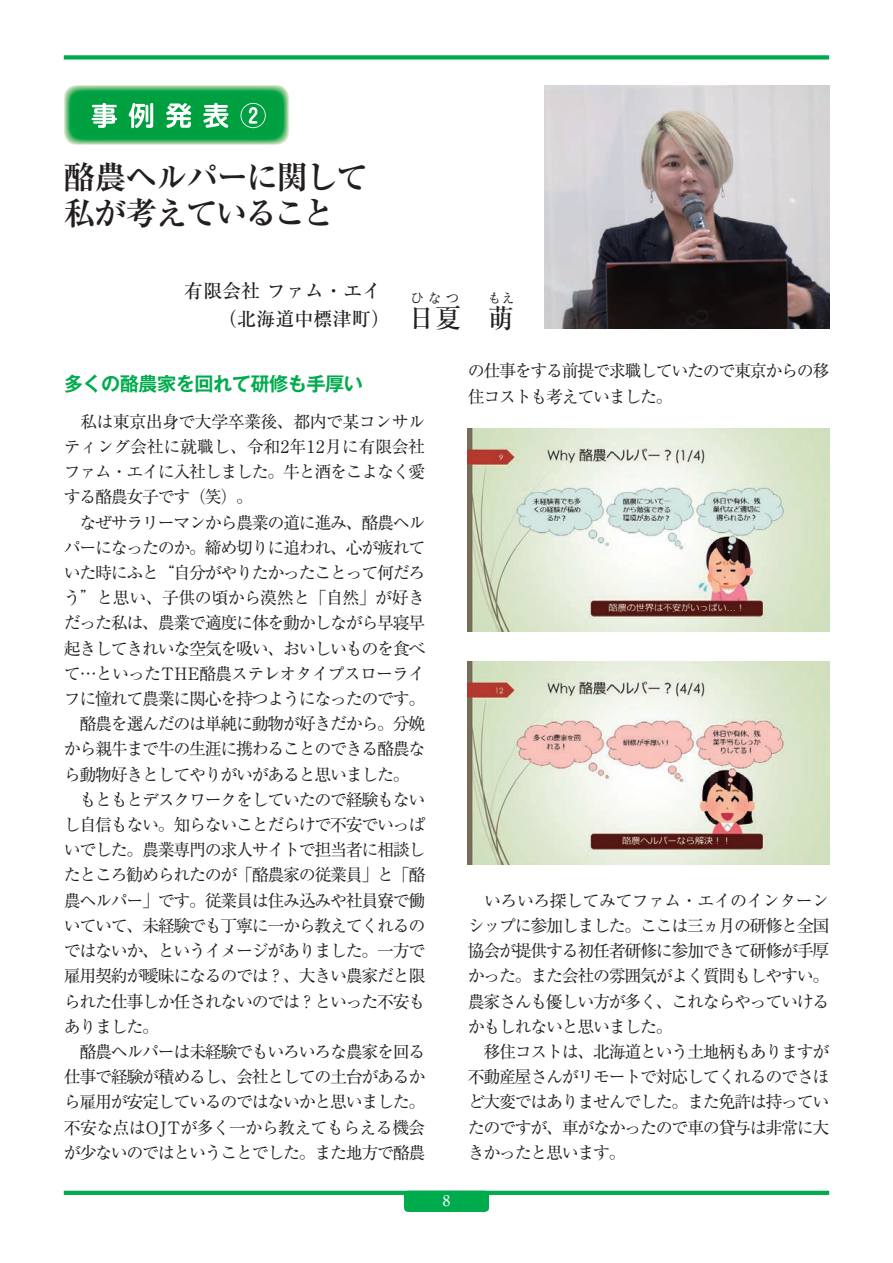
<style>
.page{position:relative;width:893px;height:1263px;background:#fff}
.page>*{position:absolute;margin:0;border:0;box-sizing:border-box;transform-origin:0 0}
.t1{font:700 31.95px/36.2px "Ryumin Pro";letter-spacing:-.055em;color:#231f20}
.t2{font:500 26.55px "Ryumin Pro";color:#231f20}
.t3{font:500 19.2px "Ryumin Pro";color:#231f20}
.t4{font:700 19.2px "Gothic MB101 Pro De";letter-spacing:-.025em;color:#00ab4d}
.t5{font:16.95px/25.2px "Ryumin Pro";letter-spacing:-.08em;color:#231f20}
.t6{font:500 14.85px "Ryumin Pro";color:#fff}
.t7{font:500 13.35px "Ryumin Pro";color:#231f20}
</style>
<div class="page">
<hr style="left:64px;top:1191px;width:765px;height:4px;background:#00ab4d">
<div style="left:404px;top:1191px;width:85px;height:21px;background:#00ab4d;border-radius:4px"></div>
<div style="left:64px;top:55px;width:765px;height:5px;background:#00ab4d"></div>
<img style="left:544px;top:85px;width:285px;height:243px">
<img style="left:468px;top:661px;width:361px;height:204px">
<img style="left:468px;top:428px;width:361px;height:203px">
<img style="left:64px;top:85px;width:225px;height:60px">
<img style="left:92px;top:103px;width:174px;height:25px">
<h1 class="t1" style="left:63px;top:157px;width:306px">酪農ヘルパーに関して私が考えていること</h1>
<p class="t3" style="left:184px;top:276px;width:199px">有限会社 ファム・エイ</p>
<p class="t7" style="left:410px;top:288px;width:50px">ひなつ</p>
<p class="t7" style="left:488px;top:288px;width:28px">もえ</p>
<p class="t3" style="left:218px;top:304px;width:298px">（北海道中標津町）　　　　　　</p>
<h2 class="t2" style="left:408px;top:298px;width:108px">日夏　萌</h2>
<p class="t4" style="left:64px;top:367px;width:301px">多くの酪農家を回れて研修も手厚い</p>
<p class="t5" style="left:64px;top:408px;width:363px">　私は東京出身で大学卒業後、都内で某コンサルティング会社に就職し、令和2年12月に有限会社ファム・エイに入社しました。牛と酒をこよなく愛する酪農女子です（笑）。<br>　なぜサラリーマンから農業の道に進み、酪農ヘルパーになったのか。締め切りに追われ、心が疲れていた時にふと“自分がやりたかったことって何だろう”と思い、子供の頃から漠然と「自然」が好きだった私は、農業で適度に体を動かしながら早寝早起きしてきれいな空気を吸い、おいしいものを食べて…といったTHE酪農ステレオタイプスローライフに憧れて農業に関心を持つようになったのです。　酪農を選んだのは単純に動物が好きだから。分娩から親牛まで牛の生涯に携わることのできる酪農なら動物好きとしてやりがいがあると思いました。　もともとデスクワークをしていたので経験もないし自信もない。知らないことだらけで不安でいっぱいでした。農業専門の求人サイトで担当者に相談したところ勧められたのが「酪農家の従業員」と「酪農ヘルパー」です。従業員は住み込みや社員寮で働いていて、未経験でも丁寧に一から教えてくれるのではないか、というイメージがありました。一方で雇用契約が曖昧になるのでは？、大きい農家だと限られた仕事しか任されないのでは？といった不安もありました。<br>　酪農ヘルパーは未経験でもいろいろな農家を回る仕事で経験が積めるし、会社としての土台があるから雇用が安定しているのではないかと思いました。不安な点はOJTが多く一から教えてもらえる機会が少ないのではということでした。また地方で酪農</p>
<p class="t6" style="left:443px;top:1189px;width:9px">8</p>
<p class="t5" style="left:468px;top:357px;width:363px">の仕事をする前提で求職していたので東京からの移住コストも考えていました。</p>
<p class="t5" style="left:468px;top:886px;width:363px">　いろいろ探してみてファム・エイのインターンシップに参加しました。ここは三ヵ月の研修と全国協会が提供する初任者研修に参加できて研修が手厚かった。また会社の雰囲気がよく質問もしやすい。農家さんも優しい方が多く、これならやっていけるかもしれないと思いました。<br>　移住コストは、北海道という土地柄もありますが不動産屋さんがリモートで対応してくれるのでさほど大変ではありませんでした。また免許は持っていたのですが、車がなかったので車の貸与は非常に大きかったと思います。</p>
</div>
